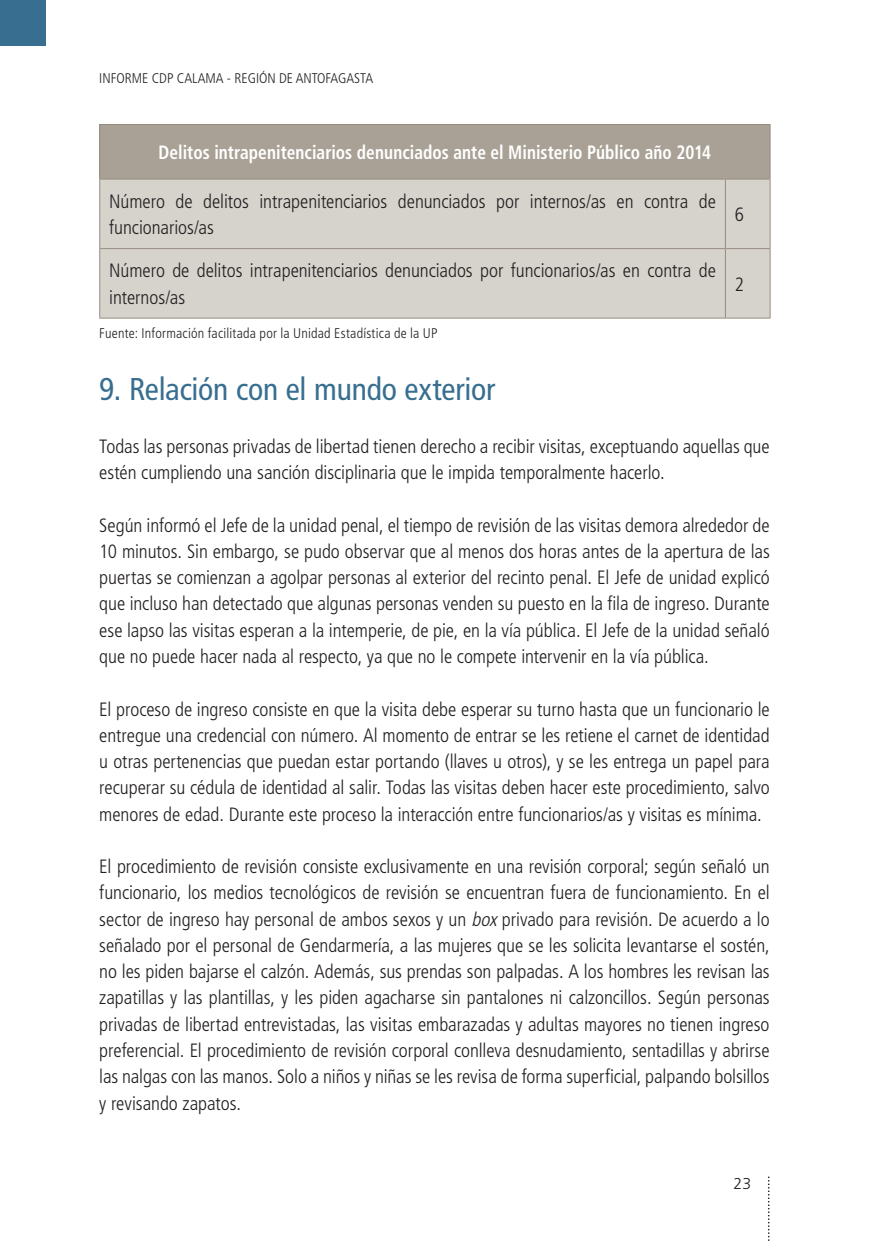
<style>
.page{position:relative;width:869px;height:1241px;background:#fff}
.page>*{position:absolute;margin:0;border:0;box-sizing:border-box;transform-origin:0 0}
.TITULOS{font:condensed 31.5px "Frutiger LT Std";letter-spacing:-.005em;color:#386e8f}
.TEXTO_GENERAL{font:300 condensed 19.25px/26.2px "Frutiger LT Std";letter-spacing:-.005em;color:#231f20}
.TITULOTABLA{font:700 condensed 19.25px "Frutiger LT Std";letter-spacing:.005em;color:#fff;scale:.9 1}
.t1{font:300 15.75px "Frutiger LT Std";color:#231f20}
.TEXTO_GENERAL-2{font:300 condensed 14px "Frutiger LT Std";letter-spacing:.01em;color:#231f20}
.s1{font-style:italic}
</style>
<div class="page">
<svg style="left:768px;top:1177px;width:1px;height:63px"></svg>
<div style="left:0;top:0;width:45px;height:45px;background:#386e8f"></div>
<div style="left:100px;top:124px;width:669px;height:55px;background:#a9a195"></div>
<div style="left:100px;top:180px;width:669px;height:137px;background:#d6d2cc"></div>
<hr style="left:99px;top:124px;width:626px;height:1px;background:#968d80">
<hr style="left:99px;top:125px;width:1px;height:54px;background:#968d80">
<hr style="left:725px;top:124px;width:45px;height:1px;background:#968d80">
<hr style="left:769px;top:125px;width:1px;height:54px;background:#968d80">
<hr style="left:99px;top:179px;width:626px;height:1px;background:#968d80">
<hr style="left:99px;top:179px;width:1px;height:69px;background:#968d80">
<hr style="left:725px;top:179px;width:45px;height:1px;background:#968d80">
<hr style="left:724px;top:179px;width:1px;height:69px;background:#968d80">
<hr style="left:769px;top:179px;width:1px;height:69px;background:#968d80">
<hr style="left:99px;top:248px;width:626px;height:1px;background:#968d80">
<hr style="left:99px;top:249px;width:1px;height:68px;background:#968d80">
<hr style="left:725px;top:248px;width:45px;height:1px;background:#968d80">
<hr style="left:724px;top:249px;width:1px;height:68px;background:#968d80">
<hr style="left:769px;top:249px;width:1px;height:68px;background:#968d80">
<hr style="left:99px;top:317px;width:626px;height:1px;background:#968d80">
<hr style="left:725px;top:317px;width:45px;height:1px;background:#968d80">
<p class="TEXTO_GENERAL-2" style="left:99px;top:70px;width:275px">INFORME CDP CALAMA - REGIÓN DE ANTOFAGASTA</p>
<p class="TITULOTABLA" style="left:158px;top:141px;width:615px">Delitos intrapenitenciarios denunciados ante el Ministerio Público año 2014</p>
<p class="TEXTO_GENERAL" style="left:109px;top:188px;width:608px">Número de delitos intrapenitenciarios denunciados por internos/as en contra de funcionarios/as</p>
<p class="TEXTO_GENERAL" style="left:109px;top:258px;width:608px">Número de delitos intrapenitenciarios denunciados por funcionarios/as en contra de internos/as</p>
<p class="TEXTO_GENERAL" style="left:734px;top:201px;width:11px">6</p>
<p class="TEXTO_GENERAL" style="left:734px;top:271px;width:11px">2</p>
<p class="TEXTO_GENERAL-2" style="left:99px;top:325px;width:340px">Fuente: Información facilitada por la Unidad Estadística de la UP</p>
<p class="TITULOS" style="left:99px;top:371px;width:397px">9. Relación con el mundo exterior</p>
<p class="TEXTO_GENERAL" style="left:99px;top:433px;width:671px">Todas las personas privadas de libertad tienen derecho a recibir visitas, exceptuando aquellas que estén cumpliendo una sanción disciplinaria que le impida temporalmente hacerlo.</p>
<p class="TEXTO_GENERAL" style="left:99px;top:512px;width:671px;text-align:justify">Según informó el Jefe de la unidad penal, el tiempo de revisión de las visitas demora alrededor de 10 minutos. Sin embargo, se pudo observar que al menos dos horas antes de la apertura de las puertas se comienzan a agolpar personas al exterior del recinto penal. El Jefe de unidad explicó que incluso han detectado que algunas personas venden su puesto en la fila de ingreso. Durante ese lapso las visitas esperan a la intemperie, de pie, en la vía pública. El Jefe de la unidad señaló que no puede hacer nada al respecto, ya que no le compete intervenir en la vía pública.</p>
<p class="TEXTO_GENERAL" style="left:99px;top:696px;width:671px;text-align:justify">El proceso de ingreso consiste en que la visita debe esperar su turno hasta que un funcionario le entregue una credencial con número. Al momento de entrar se les retiene el carnet de identidad u otras pertenencias que puedan estar portando (llaves u otros), y se les entrega un papel para recuperar su cédula de identidad al salir. Todas las visitas deben hacer este procedimiento, salvo menores de edad. Durante este proceso la interacción entre funcionarios/as y visitas es mínima.</p>
<p class="TEXTO_GENERAL" style="left:99px;top:853px;width:671px;text-align:justify">El procedimiento de revisión consiste exclusivamente en una revisión corporal; según señaló un funcionario, los medios tecnológicos de revisión se encuentran fuera de funcionamiento. En el sector de ingreso hay personal de ambos sexos y un <span class="s1">box</span>privado para revisión. De acuerdo a lo señalado por el personal de Gendarmería, a las mujeres que se les solicita levantarse el sostén, no les piden bajarse el calzón. Además, sus prendas son palpadas. A los hombres les revisan las zapatillas y las plantillas, y les piden agacharse sin pantalones ni calzoncillos. Según personas privadas de libertad entrevistadas, las visitas embarazadas y adultas mayores no tienen ingreso preferencial. El procedimiento de revisión corporal conlleva desnudamiento, sentadillas y abrirse las nalgas con las manos. Solo a niños y niñas se les revisa de forma superficial, palpando bolsillos y revisando zapatos.</p>
<p class="t1" style="left:733px;top:1174px;width:19px">23</p>
</div>
